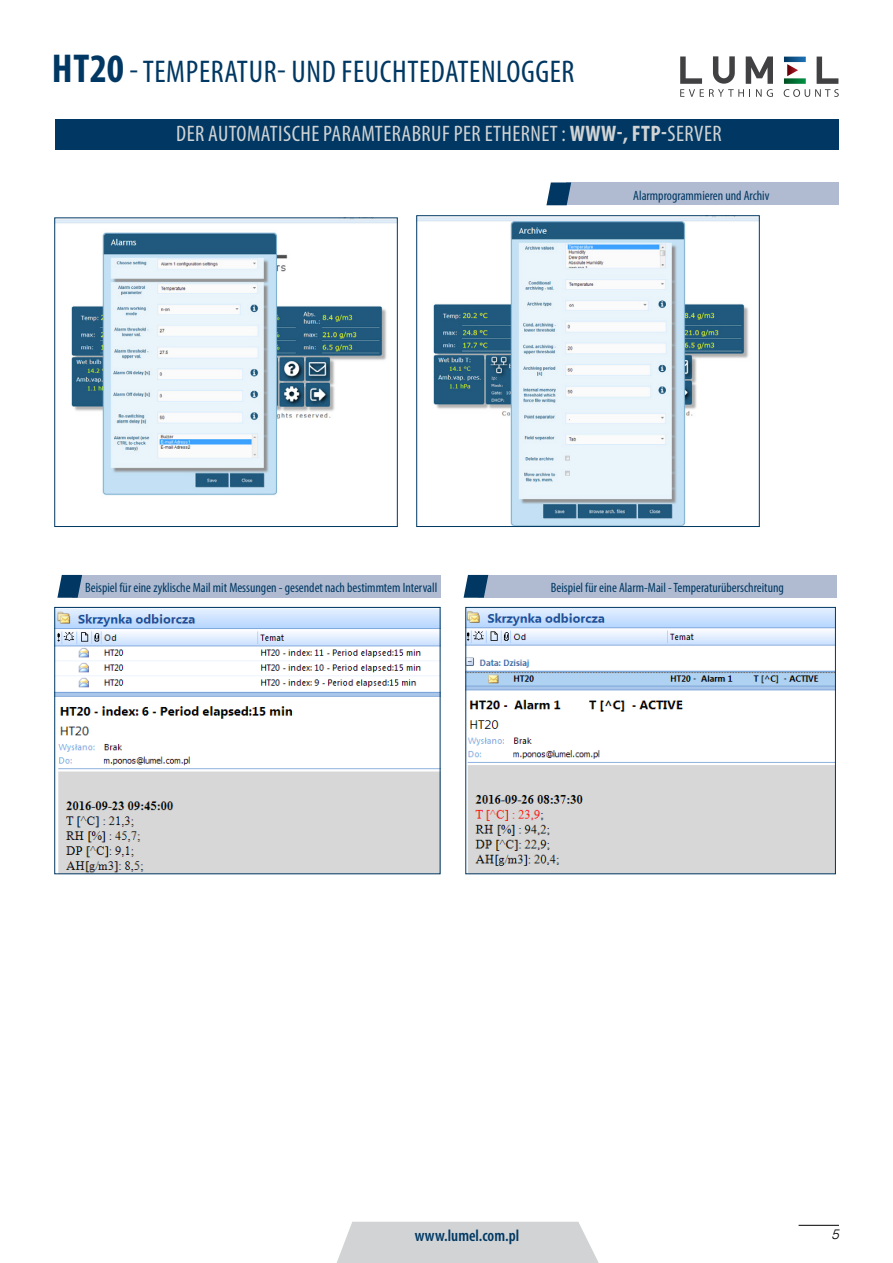
<style>
.page{position:relative;width:893px;height:1263px;background:#fff}
.page>*{position:absolute;margin:0;border:0;box-sizing:border-box;transform-origin:0 0}
.t1{font:condensed 31.5px "Myriad Pro";letter-spacing:.02em;color:#003863}
.t2{font:condensed 22.5px "Myriad Pro";letter-spacing:.02em;color:#d1d3d4}
.t3{font:600 condensed 16.5px "Myriad Pro";color:#003863}
.t4{font:condensed 13.5px "Myriad Pro";color:#003863}
.t5{font:italic 300 13.5px "PL Switzerland";color:#000}
.s1{font-weight:700;font-size:40.5px}
.s2{font-weight:700}
</style>
<div class="page">
<svg style="left:337px;top:1222px;width:262px;height:41px;background:#d4d5d6"></svg>
<hr style="left:799px;top:1225px;width:40px;height:1px;background:#000">
<svg style="left:680px;top:56px;width:93px;height:41px"></svg>
<svg style="left:784px;top:57px;width:55px;height:40px"></svg>
<div style="left:55px;top:119px;width:783px;height:31px;background:#003863"></div>
<div style="left:566px;top:182px;width:273px;height:23px;background:#b0bbd1"></div>
<svg style="left:546px;top:182px;width:25px;height:23px"></svg>
<img style="left:57px;top:609px;width:381px;height:263px">
<img style="left:468px;top:609px;width:366px;height:263px">
<div style="left:466px;top:607px;width:370px;height:267px;border:1px solid #003863"></div>
<div style="left:72px;top:575px;width:368px;height:23px;background:#b0bbd1"></div>
<svg style="left:57px;top:575px;width:25px;height:23px"></svg>
<div style="left:478px;top:575px;width:358px;height:23px;background:#b0bbd1"></div>
<svg style="left:464px;top:575px;width:24px;height:23px"></svg>
<img style="left:57px;top:220px;width:338px;height:276px">
<img style="left:419px;top:218px;width:338px;height:307px">
<h1 class="t1" style="left:52px;top:53px;width:524px"><span class="s1">ht20</span> - TEMPERATUR- UND FEUCHTEDATENLOGGER</h1>
<h2 class="t2" style="left:176px;top:120px;width:327px">DER AUTOMATISCHE PARAMTERABRUF PER Ether</h2>
<h2 class="t2" style="left:530px;top:120px;width:193px">net : <span class="s2">WWW-, FTP-</span>SERVER</h2>
<p class="t4" style="left:633px;top:187px;width:138px">Alarmprogrammieren und Archiv</p>
<p class="t4" style="left:85px;top:579px;width:354px">Beispiel für eine zyklische Mail mit Messungen - gesendet nach bestimmtem Intervall</p>
<p class="t4" style="left:551px;top:579px;width:235px">Beispiel für eine Alarm-Mail - Temperaturüberschreitung</p>
<p class="t3" style="left:415px;top:1225px;width:106px">www.lumel.com.pl</p>
<p class="t5" style="left:831px;top:1226px;width:9px">5</p>
</div>
